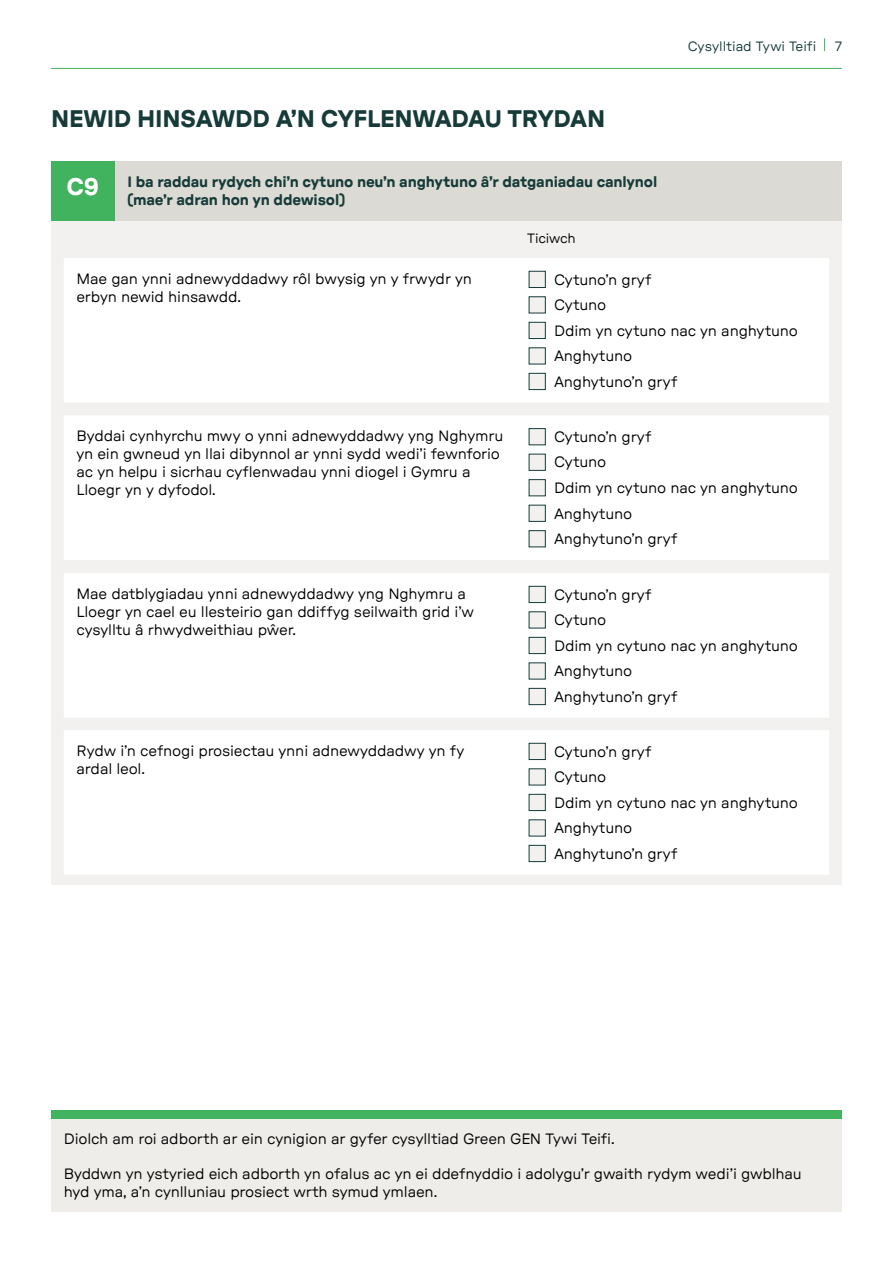
<style>
.page{position:relative;width:893px;height:1263px;background:#fff}
.page>*{position:absolute;margin:0;border:0;box-sizing:border-box;transform-origin:0 0}
.t1{font:700 expanded 24px "GT Pressura";letter-spacing:-.01em;color:#163b38}
.t2{font:700 expanded 24px "GT Pressura";color:#fff}
.t3{font:15px/25.5px "GT Pressura Extended Text";letter-spacing:-.01em;color:#000}
.t4{font:700 expanded 15px/18px "GT Pressura";letter-spacing:-.01em;color:#163b38}
.t5{font:13.5px "GT Pressura Extended Text";color:#163b38}
.t6{font:13.5px "GT Pressura Extended Text";letter-spacing:-.015em;color:#000}
</style>
<div class="page">
<hr style="left:51px;top:68px;width:791px;height:1px;background:#41b25d">
<svg style="left:824px;top:38px;width:1px;height:13px"></svg>
<div style="left:115px;top:162px;width:727px;height:59px;background:#dcdad4"></div>
<div style="left:51px;top:162px;width:64px;height:59px;background:#41b25d"></div>
<div style="left:51px;top:221px;width:791px;height:663px;background:#f2f1ef"></div>
<div style="left:51px;top:1118px;width:791px;height:94px;background:#eeedea"></div>
<div style="left:51px;top:1110px;width:791px;height:8px;background:#41b25d"></div>
<div style="left:64px;top:258px;width:765px;height:145px;background:#fff"></div>
<div style="left:529px;top:271px;width:17px;height:17px;background:#f2f1ef;border:1px solid #163b38"></div>
<div style="left:529px;top:296px;width:17px;height:17px;background:#f2f1ef;border:1px solid #163b38"></div>
<div style="left:529px;top:322px;width:17px;height:17px;background:#f2f1ef;border:1px solid #163b38"></div>
<div style="left:529px;top:347px;width:17px;height:17px;background:#f2f1ef"></div>
<div style="left:529px;top:373px;width:17px;height:17px;background:#f2f1ef;border:1px solid #163b38"></div>
<div style="left:64px;top:416px;width:765px;height:144px;background:#fff"></div>
<div style="left:529px;top:428px;width:17px;height:17px;background:#f2f1ef;border:1px solid #163b38"></div>
<div style="left:529px;top:454px;width:17px;height:17px;background:#f2f1ef;border:1px solid #163b38"></div>
<div style="left:529px;top:479px;width:17px;height:17px;background:#f2f1ef;border:1px solid #163b38"></div>
<div style="left:529px;top:505px;width:17px;height:17px;background:#f2f1ef;border:1px solid #163b38"></div>
<div style="left:529px;top:530px;width:17px;height:17px;background:#f2f1ef;border:1px solid #163b38"></div>
<div style="left:64px;top:573px;width:765px;height:145px;background:#fff"></div>
<div style="left:529px;top:586px;width:17px;height:17px;background:#f2f1ef;border:1px solid #163b38"></div>
<div style="left:529px;top:611px;width:17px;height:17px;background:#f2f1ef"></div>
<div style="left:529px;top:637px;width:17px;height:17px;background:#f2f1ef;border:1px solid #163b38"></div>
<div style="left:529px;top:662px;width:17px;height:17px;background:#f2f1ef"></div>
<div style="left:529px;top:688px;width:17px;height:17px;background:#f2f1ef;border:1px solid #163b38"></div>
<div style="left:64px;top:730px;width:765px;height:145px;background:#fff"></div>
<div style="left:529px;top:743px;width:17px;height:17px;background:#f2f1ef;border:1px solid #163b38"></div>
<div style="left:529px;top:768px;width:17px;height:17px;background:#f2f1ef"></div>
<div style="left:529px;top:794px;width:17px;height:17px;background:#f2f1ef;border:1px solid #163b38"></div>
<div style="left:529px;top:819px;width:17px;height:17px;background:#f2f1ef"></div>
<div style="left:529px;top:845px;width:17px;height:17px;background:#f2f1ef;border:1px solid #163b38"></div>
<h1 class="t1" style="left:51px;top:104px;width:556px">NEWID HINSAWDD A’N CYFLENWADAU TRYDAN</h1>
<h1 class="t2" style="left:67px;top:172px;width:34px">C9</h1>
<p class="t4" style="left:128px;top:173px;width:531px">I ba raddau rydych chi’n cytuno neu’n anghytuno â’r datganiadau canlynol (mae’r adran hon yn ddewisol)</p>
<p class="t6" style="left:527px;top:231px;width:50px">Ticiwch</p>
<p class="t5" style="left:688px;top:38px;width:130px">Cysylltiad Tywi Teifi</p>
<p class="t5" style="left:835px;top:38px;width:9px">7</p>
<p class="t3" style="left:77px;top:269px;width:397px;line-height:18px">Mae gan ynni adnewyddadwy rôl bwysig yn y frwydr yn erbyn newid hinsawdd.</p>
<p class="t3" style="left:554px;top:266px;width:245px">Cytuno’n gryf<br>Cytuno<br>Ddim yn cytuno nac yn anghytuno<br>Anghytuno<br>Anghytuno’n gryf</p>
<p class="t3" style="left:77px;top:427px;width:428px;line-height:18px">Byddai cynhyrchu mwy o ynni adnewyddadwy yng Nghymru yn ein gwneud yn llai dibynnol ar ynni sydd wedi’i fewnforio ac yn helpu i sicrhau cyflenwadau ynni diogel i Gymru a Lloegr yn y dyfodol.</p>
<p class="t3" style="left:554px;top:424px;width:245px">Cytuno’n gryf<br>Cytuno<br>Ddim yn cytuno nac yn anghytuno<br>Anghytuno<br>Anghytuno’n gryf</p>
<p class="t3" style="left:77px;top:584px;width:399px;line-height:18px">Mae datblygiadau ynni adnewyddadwy yng Nghymru a<br>Lloegr yn cael eu llesteirio gan ddiffyg seilwaith grid i’w cysylltu â rhwydweithiau pŵer.</p>
<p class="t3" style="left:554px;top:582px;width:245px">Cytuno’n gryf<br>Cytuno<br>Ddim yn cytuno nac yn anghytuno<br>Anghytuno<br>Anghytuno’n gryf</p>
<p class="t3" style="left:77px;top:741px;width:389px;line-height:18px">Rydw i’n cefnogi prosiectau ynni adnewyddadwy yn fy ardal leol.</p>
<p class="t3" style="left:554px;top:738px;width:245px">Cytuno’n gryf<br>Cytuno<br>Ddim yn cytuno nac yn anghytuno<br>Anghytuno<br>Anghytuno’n gryf</p>
<p class="t3" style="left:64px;top:1126px;width:552px">Diolch am roi adborth ar ein cynigion ar gyfer cysylltiad Green GEN Tywi Teifi.</p>
<p class="t3" style="left:64px;top:1164px;width:740px;line-height:18px">Byddwn yn ystyried eich adborth yn ofalus ac yn ei ddefnyddio i adolygu’r gwaith rydym wedi’i gwblhau hyd yma, a’n cynlluniau prosiect wrth symud ymlaen.</p>
</div>
